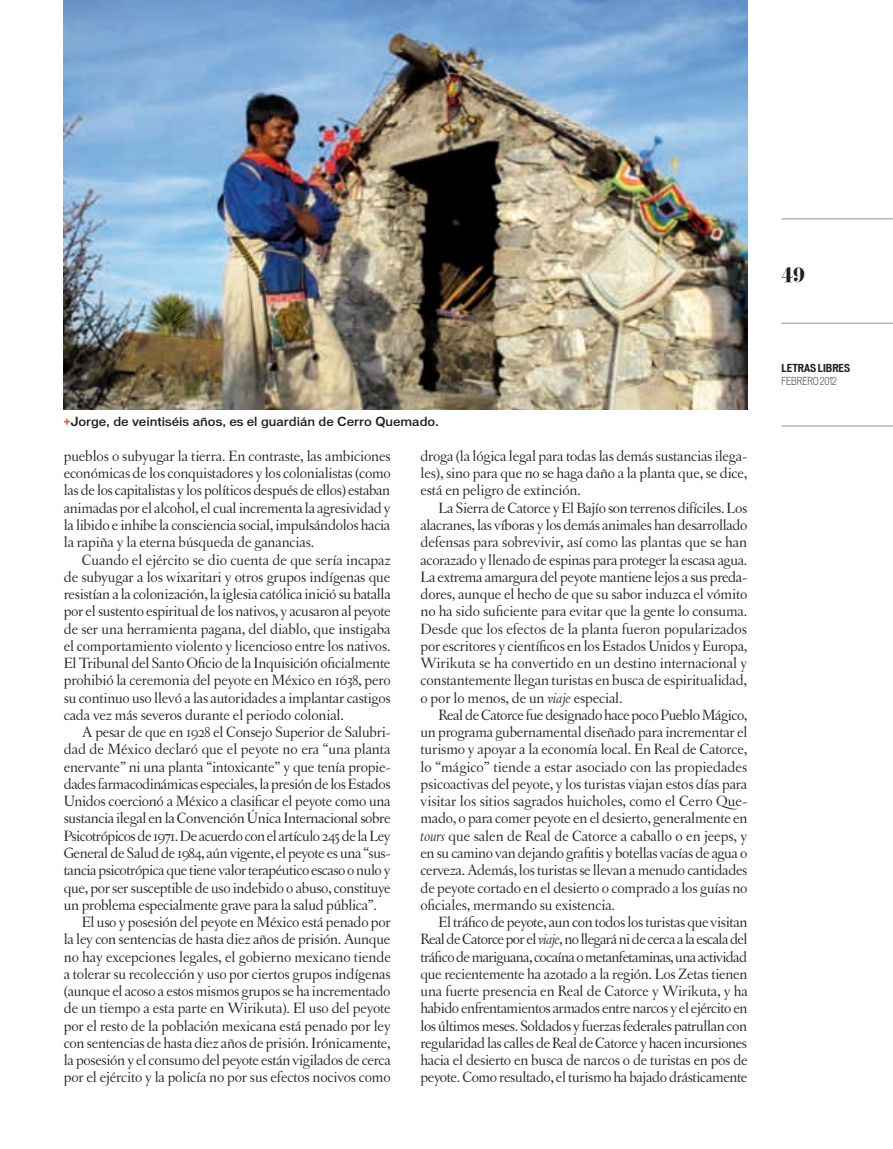
<style>
.page{position:relative;width:893px;height:1149px;background:#fff}
.page>*{position:absolute;margin:0;border:0;box-sizing:border-box;transform-origin:0 0}
.t1{font:18px "Eloquent JF";color:#231f20}
.t2{font:15.75px/17.2px "Letras Oldstyle";letter-spacing:-.02em;color:#231f20;text-align:justify}
.t3{font:500 12px "Vonnes";color:#231f20}
.t4{font:700 condensed 10.5px "Vonnes";color:#231f20}
.t5{font:300 condensed 10.5px "Vonnes";color:#231f20}
.s1{font-weight:700;font-size:13.5px;color:#e15b25}
.s2{font-style:italic}
</style>
<div class="page">
<hr style="left:781px;top:425px;width:112px;height:1px;background:#939598">
<hr style="left:781px;top:218px;width:112px;height:1px;background:#939598">
<hr style="left:781px;top:323px;width:112px;height:1px;background:#939598">
<img style="left:64px;top:0;width:683px;height:409px">
<p class="t3" style="left:64px;top:414px;width:377px"><span class="s1">+</span>Jorge, de veintiséis años, es el guardián de Cerro Quemado.</p>
<p class="t2" style="left:64px;top:447px;width:329px">pueblos o subyugar la tierra. En contraste, las ambiciones económicas de los conquistadores y los colonialistas (como las de los capitalistas y los políticos después de ellos) estaban animadas por el alcohol, el cual incrementa la agresividad y la libido e inhibe la consciencia social, impulsándolos hacia la rapiña y la eterna búsqueda de ganancias.</p>
<p class="t2" style="left:64px;top:550px;width:329px;text-indent:18px">Cuando el ejército se dio cuenta de que sería incapaz de subyugar a los wixaritari y otros grupos indígenas que resistían a la colonización, la iglesia católica inició su batalla por el sustento espiritual de los nativos, y acusaron al peyote de ser una herramienta pagana, del diablo, que instigaba el comportamiento violento y licencioso entre los nativos.<br>El Tribunal del Santo Oficio de la Inquisición oficialmente prohibió la ceremonia del peyote en México en 1638, pero su continuo uso llevó a las autoridades a implantar castigos cada vez más severos durante el periodo colonial.</p>
<p class="t2" style="left:82px;top:723px;width:310px">A pesar de que en 1928 el Consejo Superior de Salubri-</p>
<p class="t2" style="left:64px;top:740px;width:328px">dad de México declaró que el peyote no era “una planta</p>
<p class="t2" style="left:64px;top:757px;width:328px">enervante” ni una planta “intoxicante” y que tenía propie-</p>
<p class="t2" style="left:64px;top:775px;width:328px">dades farmacodinámicas especiales, la presión de los Estados</p>
<p class="t2" style="left:64px;top:792px;width:328px">Unidos coercionó a México a clasificar el peyote como una</p>
<p class="t2" style="left:64px;top:809px;width:328px">sustancia ilegal en la Convención Única Internacional sobre</p>
<p class="t2" style="left:64px;top:826px;width:328px">Psicotrópicos de 1971. De acuerdo con el artículo 245 de la Ley</p>
<p class="t2" style="left:64px;top:844px;width:328px">General de Salud de 1984, aún vigente, el peyote es una “sus-</p>
<p class="t2" style="left:64px;top:861px;width:328px">tancia psicotrópica que tiene valor terapéutico escaso o nulo y</p>
<p class="t2" style="left:64px;top:878px;width:328px">que, por ser susceptible de uso indebido o abuso, constituye</p>
<p class="t2" style="left:64px;top:895px;width:315px">un problema especialmente grave para la salud pública”.</p>
<p class="t2" style="left:82px;top:913px;width:311px">El uso y posesión del peyote en México está penado por</p>
<p class="t2" style="left:64px;top:930px;width:328px">la ley con sentencias de hasta diez años de prisión. Aunque</p>
<p class="t2" style="left:64px;top:947px;width:329px">no hay excepciones legales, el gobierno mexicano tiende</p>
<p class="t2" style="left:64px;top:964px;width:328px">a tolerar su recolección y uso por ciertos grupos indígenas</p>
<p class="t2" style="left:64px;top:982px;width:328px">(aunque el acoso a estos mismos grupos se ha incrementado</p>
<p class="t2" style="left:64px;top:999px;width:328px">de un tiempo a esta parte en Wirikuta). El uso del peyote</p>
<p class="t2" style="left:64px;top:1016px;width:328px">por el resto de la población mexicana está penado por ley</p>
<p class="t2" style="left:64px;top:1033px;width:328px">con sentencias de hasta diez años de prisión. Irónicamente,</p>
<p class="t2" style="left:64px;top:1051px;width:328px">la posesión y el consumo del peyote están vigilados de cerca</p>
<p class="t2" style="left:64px;top:1068px;width:328px">por el ejército y la policía no por sus efectos nocivos como</p>
<p class="t2" style="left:420px;top:447px;width:328px">droga (la lógica legal para todas las demás sustancias ilega&shy;les), sino para que no se haga daño a la planta que, se dice, está en peligro de extinción.</p>
<p class="t2" style="left:420px;top:499px;width:328px;text-indent:18px">La Sierra de Catorce y El Bajío son terrenos difíciles. Los alacranes, las víboras y los demás animales han desarrollado defensas para sobrevivir, así como las plantas que se han acorazado y llenado de espinas para proteger la escasa agua.<br>La extrema amargura del peyote mantiene lejos a sus preda&shy;dores, aunque el hecho de que su sabor induzca el vómito no ha sido suficiente para evitar que la gente lo consuma.<br>Desde que los efectos de la planta fueron popularizados por escritores y científicos en los Estados Unidos y Europa, Wirikuta se ha convertido en un destino internacional y constantemente llegan turistas en busca de espiritualidad, o por lo menos, de un <span class="s2">viaje</span> especial.</p>
<p class="t2" style="left:420px;top:706px;width:329px;text-indent:18px">Real de Catorce fue designado hace poco Pueblo Mágico, un programa gubernamental diseñado para incrementar el turismo y apoyar a la economía local. En Real de Catorce, lo “mágico” tiende a estar asociado con las propiedades psicoactivas del peyote, y los turistas viajan estos días para visitar los sitios sagrados huicholes, como el Cerro Que&shy;mado, o para comer peyote en el desierto, generalmente en <span class="s2">tours</span> que salen de Real de Catorce a caballo o en jeeps, y en su camino van dejando grafitis y botellas vacías de agua o cerveza. Además, los turistas se llevan a menudo cantidades de peyote cortado en el desierto o comprado a los guías no oficiales, mermando su existencia.</p>
<p class="t2" style="left:420px;top:913px;width:329px;text-indent:18px">El tráfico de peyote, aun con todos los turistas que visitan Real de Catorce por el <span class="s2">viaje</span>, no llegará ni de cerca a la escala del tráfico de mariguana, cocaína o metanfetaminas, una actividad que recientemente ha azotado a la región. Los Zetas tienen una fuerte presencia en Real de Catorce y Wirikuta, y ha habido enfrentamientos armados entre narcos y el ejército en los últimos meses. Soldados y fuerzas federales patrullan con regularidad las calles de Real de Catorce y hacen incursiones hacia el desierto en busca de narcos o de turistas en pos de peyote. Como resultado, el turismo ha bajado drásticamente</p>
<p class="t1" style="left:781px;top:262px;width:25px">49</p>
<p class="t4" style="left:781px;top:362px;width:70px">LETRAS LIBRES</p>
<p class="t5" style="left:781px;top:374px;width:57px">FEBRERO 2012</p>
</div>
